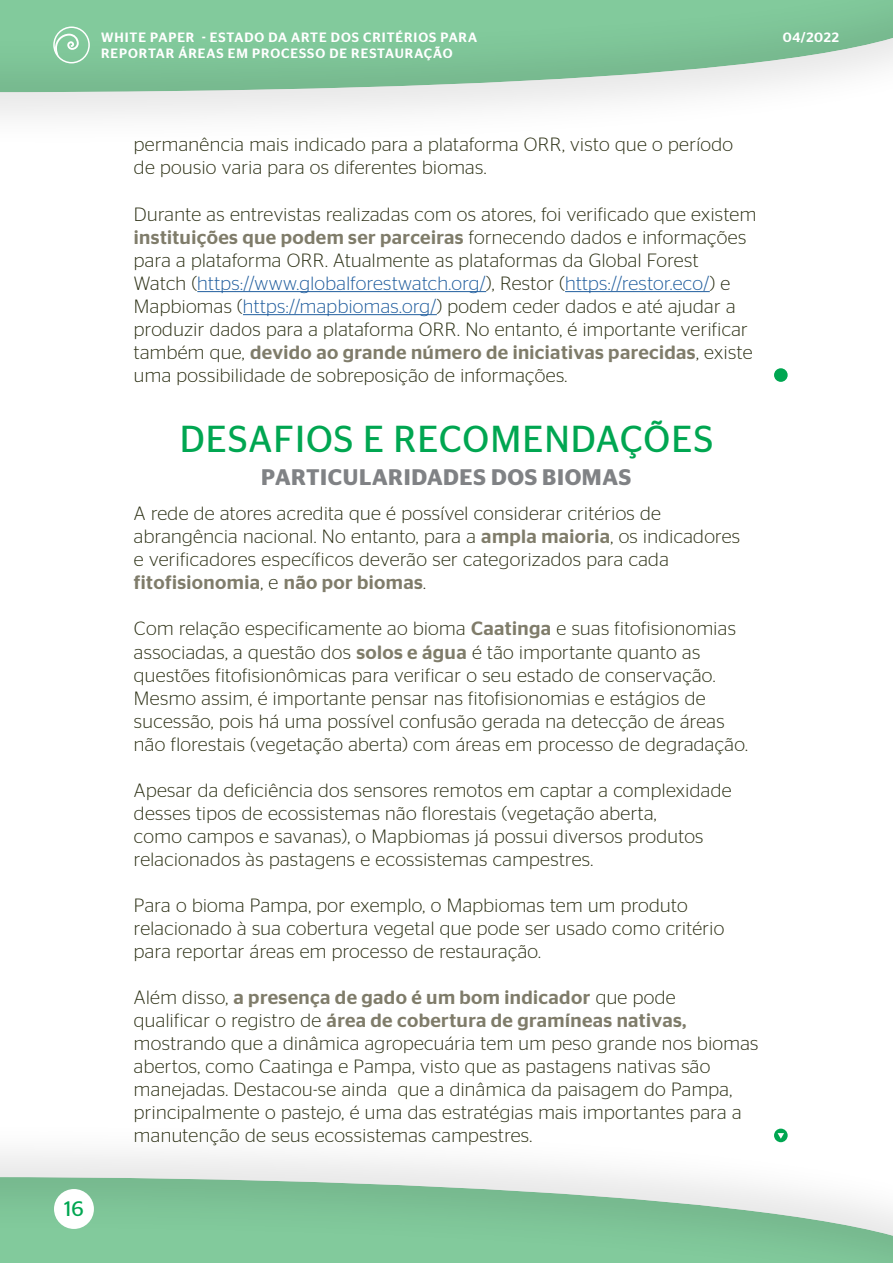
<style>
.page{position:relative;width:893px;height:1263px;background:#fff}
.page>*{position:absolute;margin:0;border:0;box-sizing:border-box;transform-origin:0 0}
.t1{font:37.5px "Stag Sans";letter-spacing:.03em;color:#00a651}
.t2{font:600 22.5px "Stag Sans";letter-spacing:.03em;color:#808285}
.t3{font:21px "Stag Sans";color:#00a651}
.t4{font:300 19.2px/23.1px "Stag Sans";letter-spacing:.02em;color:#2d3116}
.t5{font:500 13.5px/16.2px "Stag Sans";letter-spacing:.07em;color:#fff}
.s1{font-weight:500;color:#7f7c6a}
.s2{color:#215e9e}
</style>
<div class="page">
<div style="left:0;top:1117px;width:893px;height:146px;background:#000;opacity:.1"></div>
<div style="left:0;top:1177px;width:893px;height:86px;background:#000;opacity:.1"></div>
<div style="left:54px;top:1189px;width:40px;height:40px;background:#fff;border-radius:50%"></div>
<div style="left:0;top:0;width:893px;height:151px;background:#000;opacity:.1"></div>
<div style="left:0;top:0;width:893px;height:92px;background:#000;opacity:.1"></div>
<div style="left:53px;top:26px;width:37px;height:37px;border:2px solid #fff;border-radius:50%"></div>
<svg style="left:55px;top:34px;width:24px;height:24px"></svg>
<hr style="left:197px;top:291px;width:289px;height:1px;background:#215e9e">
<hr style="left:565px;top:291px;width:145px;height:1px;background:#215e9e">
<hr style="left:243px;top:314px;width:194px;height:1px;background:#215e9e">
<div style="left:774px;top:368px;width:14px;height:14px;background:#00a651;border-radius:50%"></div>
<div style="left:774px;top:1128px;width:14px;height:14px;background:#00a651;border-radius:50%"></div>
<svg style="left:778px;top:1133px;width:6px;height:6px"></svg>
<p class="t5" style="left:101px;top:29px;width:377px">WHITE PAPER - ESTADO DA ARTE DOS CRITÉRIOS PARA<br>REPORTAR ÁREAS EM PROCESSO DE RESTAURAÇÃO</p>
<p class="t5" style="left:783px;top:29px;width:58px">04/2022</p>
<p class="t3" style="left:64px;top:1197px;width:21px">16</p>
<p class="t4" style="left:134px;top:133px;width:601px">permanência mais indicado para a plataforma ORR, visto que o período de pousio varia para os diferentes biomas.</p>
<p class="t4" style="left:134px;top:202px;width:624px">Durante as entrevistas realizadas com os atores, foi verificado que existem <span class="s1">instituições que podem ser parceiras</span> fornecendo dados e informações para a plataforma ORR. Atualmente as plataformas da Global Forest<br>Watch (<span class="s2">https://www.globalforestwatch.org/</span>), Restor (<span class="s2">https://restor.eco/</span>) e Mapbiomas (<span class="s2">https://mapbiomas.org/</span>) podem ceder dados e até ajudar a produzir dados para a plataforma ORR. No entanto, é importante verificar também que, <span class="s1">devido ao grande número de iniciativas parecidas</span>, existe uma possibilidade de sobreposição de informações.</p>
<h1 class="t1" style="left:180px;top:418px;width:535px">DESAFIOS E RECOMENDAÇÕES</h1>
<p class="t2" style="left:262px;top:464px;width:371px">PARTICULARIDADES DOS BIOMAS</p>
<p class="t4" style="left:134px;top:502px;width:608px">A rede de atores acredita que é possível considerar critérios de abrangência nacional. No entanto, para a <span class="s1">ampla maioria</span>, os indicadores e verificadores específicos deverão ser categorizados para cada <span class="s1">fitofisionomia</span>, e <span class="s1">não por biomas</span>.</p>
<p class="t4" style="left:134px;top:617px;width:615px">Com relação especificamente ao bioma <span class="s1">Caatinga</span> e suas fitofisionomias associadas, a questão dos <span class="s1">solos e água</span> é tão importante quanto as questões fitofisionômicas para verificar o seu estado de conservação.<br>Mesmo assim, é importante pensar nas fitofisionomias e estágios de sucessão, pois há uma possível confusão gerada na detecção de áreas não florestais (vegetação aberta) com áreas em processo de degradação.</p>
<p class="t4" style="left:134px;top:778px;width:599px">Apesar da deficiência dos sensores remotos em captar a complexidade desses tipos de ecossistemas não florestais (vegetação aberta,<br>como campos e savanas), o Mapbiomas já possui diversos produtos relacionados às pastagens e ecossistemas campestres.</p>
<p class="t4" style="left:134px;top:893px;width:592px">Para o bioma Pampa, por exemplo, o Mapbiomas tem um produto relacionado à sua cobertura vegetal que pode ser usado como critério para reportar áreas em processo de restauração.</p>
<p class="t4" style="left:134px;top:986px;width:626px">Além disso, <span class="s1">a presença de gado é um bom indicador</span> que pode<br>qualificar o registro de <span class="s1">área de cobertura de gramíneas nativas, </span>mostrando que a dinâmica agropecuária tem um peso grande nos biomas abertos, como Caatinga e Pampa, visto que as pastagens nativas são manejadas. Destacou-se ainda que a dinâmica da paisagem do Pampa, principalmente o pastejo, é uma das estratégias mais importantes para a manutenção de seus ecossistemas campestres.</p>
</div>
